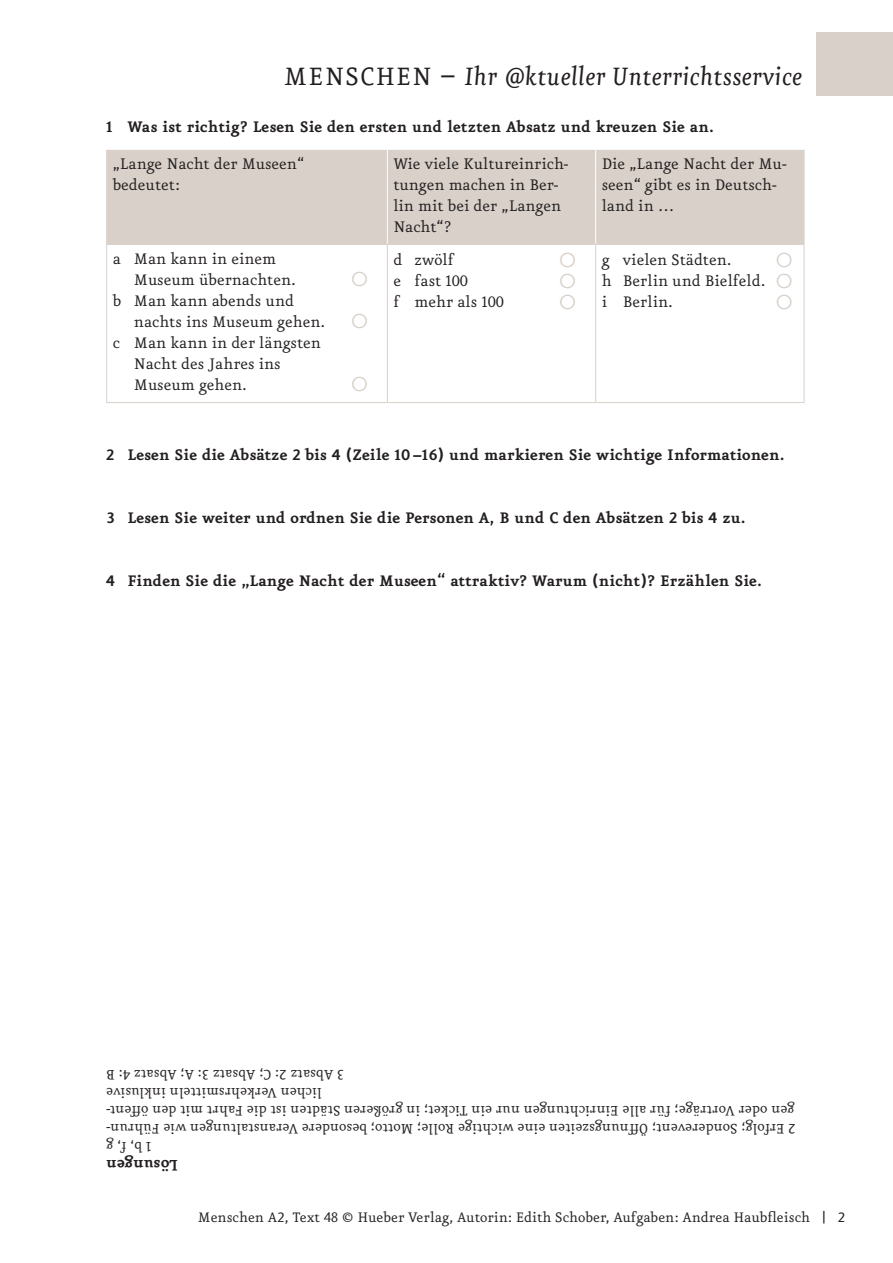
<style>
.page{position:relative;width:893px;height:1263px;background:#fff}
.page>*{position:absolute;margin:0;border:0;box-sizing:border-box;transform-origin:0 0}
.t1{font:italic 30px "Eureka Pro";letter-spacing:.01em;color:#231f20}
.fliessTabelle{font:19.5px "Century Gothic";color:#d8d0c9}
.fliessTabelle-2{font:18.3px/21px "Eureka Pro";color:#231f20}
.Head{font:700 18.3px "Eureka Pro";color:#231f20}
.Aufgabe{font:700 18.3px "Eureka Pro";color:#231f20}
.t2{font:16.5px/18px "Eureka Pro";color:#231f20;text-align:right}
.s1{font-style:normal}
.s2{font-family:"Century Gothic";font-size:19.5px;color:#d8d0c9}
.s3{font-size:12.9px}
.s4{font-family:"Eureka Sans Pro"}
</style>
<div class="page">
<div style="left:816px;top:32px;width:77px;height:64px;background:#d8d0c9"></div>
<div style="left:107px;top:150px;width:697px;height:94px;background:#d8d0c9"></div>
<hr style="left:387px;top:150px;width:1px;height:94px;background:#fff">
<hr style="left:595px;top:150px;width:1px;height:94px;background:#fff">
<hr style="left:804px;top:150px;width:1px;height:94px;background:#d8d0c9">
<hr style="left:106px;top:150px;width:1px;height:94px;background:#d8d0c9">
<hr style="left:106px;top:245px;width:1px;height:157px;background:#d8d0c9">
<hr style="left:106px;top:244px;width:281px;height:1px;background:#d8d0c9">
<hr style="left:387px;top:244px;width:209px;height:1px;background:#d8d0c9">
<hr style="left:596px;top:244px;width:208px;height:1px;background:#d8d0c9">
<hr style="left:106px;top:402px;width:281px;height:1px;background:#d8d0c9">
<hr style="left:387px;top:402px;width:209px;height:1px;background:#d8d0c9">
<hr style="left:596px;top:402px;width:208px;height:1px;background:#d8d0c9">
<hr style="left:387px;top:245px;width:1px;height:157px;background:#d8d0c9">
<hr style="left:595px;top:245px;width:1px;height:157px;background:#d8d0c9">
<hr style="left:804px;top:245px;width:1px;height:157px;background:#d8d0c9">
<h1 class="t1" style="left:284px;top:61px;width:520px"><span class="s1">MENSCHEN –</span> Ihr @ktueller Unterrichtsservice</h1>
<p class="Head" style="left:106px;top:117px;width:609px">1 Was ist richtig? Lesen Sie den ersten und letzten Absatz und kreuzen Sie an.</p>
<p class="fliessTabelle-2" style="left:113px;top:153px;width:193px">„Lange Nacht der Museen“ bedeutet:</p>
<p class="fliessTabelle-2" style="left:393px;top:153px;width:177px">Wie viele Kultureinrich&shy;tungen machen in Ber&shy;lin mit bei der „Langen<br>Nacht“?</p>
<p class="fliessTabelle-2" style="left:602px;top:153px;width:186px">Die „Lange Nacht der Mu&shy;seen“ gibt es in Deutsch&shy;land in …</p>
<p class="fliessTabelle-2" style="left:134px;top:248px;width:163px;text-indent:-21px">a Man kann in einem<br>Museum übernachten.</p>
<p class="fliessTabelle-2" style="left:393px;top:250px;width:62px">d zwölf</p>
<p class="fliessTabelle" style="left:559px;top:248px;width:18px">O</p>
<p class="fliessTabelle-2" style="left:393px;top:271px;width:76px">e fast 100</p>
<p class="fliessTabelle" style="left:559px;top:269px;width:18px">O</p>
<p class="fliessTabelle-2" style="left:393px;top:292px;width:112px">f mehr als 100</p>
<p class="fliessTabelle" style="left:559px;top:290px;width:18px">O</p>
<p class="fliessTabelle-2" style="left:602px;top:250px;width:131px">g vielen Städten.</p>
<p class="fliessTabelle" style="left:776px;top:248px;width:18px">O</p>
<p class="fliessTabelle-2" style="left:602px;top:271px;width:192px">h Berlin und Bielfeld. <span class="s2">O</span></p>
<p class="fliessTabelle-2" style="left:602px;top:292px;width:73px">i Berlin.</p>
<p class="fliessTabelle" style="left:776px;top:290px;width:18px">O</p>
<p class="fliessTabelle" style="left:351px;top:267px;width:18px">O</p>
<p class="fliessTabelle-2" style="left:134px;top:290px;width:193px;text-indent:-21px">b Man kann abends und nachts ins Museum gehen.</p>
<p class="fliessTabelle" style="left:351px;top:309px;width:18px">O</p>
<p class="fliessTabelle-2" style="left:134px;top:332px;width:188px;text-indent:-21px">c Man kann in der längsten<br>Nacht des Jahres ins<br>Museum gehen.</p>
<p class="fliessTabelle" style="left:351px;top:372px;width:18px">O</p>
<p class="Head" style="left:106px;top:445px;width:680px">2 Lesen Sie die Absätze 2 bis 4 (Zeile 10–16) und markieren Sie wichtige Informationen.</p>
<p class="Head" style="left:106px;top:508px;width:641px">3 Lesen Sie weiter und ordnen Sie die Personen A, B und C den Absätzen 2 bis 4 zu.</p>
<p class="Head" style="left:106px;top:571px;width:657px">4 Finden Sie die „Lange Nacht der Museen“ attraktiv? Warum (nicht)? Erzählen Sie.</p>
<p class="t2" style="left:344px;top:1084px;width:239px;rotate:-180deg">3 Absatz 2: C; Absatz 3: A; Absatz 4: B</p>
<p class="t2" style="left:796px;top:1138px;width:691px;rotate:-180deg">2 Erfolg; Sonderevent; Öffnungszeiten eine wichtige Rolle; Motto; besondere Veranstaltungen wie Führun&shy;gen oder Vorträge; für alle Einrichtungen nur ein Ticket; in größeren Städten ist die Fahrt mit den öffent&shy;lichen Verkehrsmitteln inklusive</p>
<p class="t2" style="left:151px;top:1156px;width:47px;rotate:-180deg">1 b, f, g</p>
<p class="Aufgabe" style="left:178px;top:1175px;width:73px;rotate:-180deg">Lösungen</p>
<p class="t2" style="left:198px;top:1208px;width:648px">Menschen A2, Text 48 © Hueber Verlag, Autorin: Edith Schober, Aufgaben: Andrea Haubfleisch <span class="s3">|</span> <span class="s4">2</span></p>
</div>
